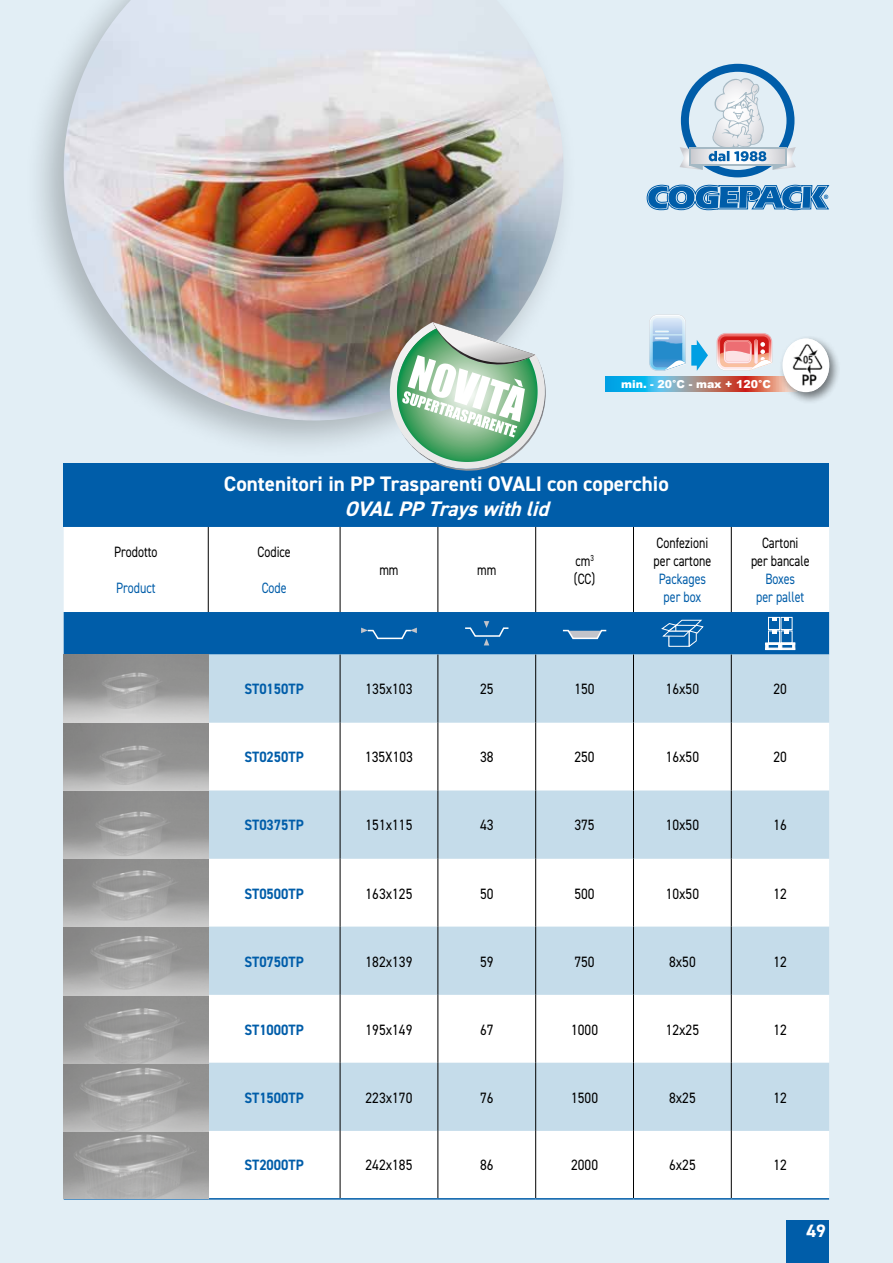
<style>
.page{position:relative;width:893px;height:1263px;background:#e2eef5}
.page>*{position:absolute;margin:0;border:0;box-sizing:border-box;transform-origin:0 0}
.t1{font:700 21px "DIN2014";color:#fff}
.t2{font:italic 700 21px "DIN2014";color:#fff}
.t3{font:700 18px "DIN2014";color:#fff}
.t4{font:15px "DIN2014";color:#000;scale:.9 1}
.t5{font:700 15px "DIN2014";color:#005da9;scale:.9 1}
.t6{font:15px/18px "DIN2014";color:#000;scale:.8 1}
.t7{font:15px/18px "DIN2014";color:#005da9;text-align:center;scale:.8 1}
.t8{font:900 10.95px "Arial";color:#fff}
</style>
<div class="page">
<div style="left:787px;top:1220px;width:42px;height:43px;background:#005da9"></div>
<div style="left:64px;top:463px;width:765px;height:64px;background:#005da9"></div>
<div style="left:64px;top:527px;width:765px;height:671px;background:#fff"></div>
<svg style="left:208px;top:654px;width:621px;height:477px;background:#dceaf2"></svg>
<hr style="left:340px;top:527px;width:1px;height:85px;background:#000">
<hr style="left:438px;top:527px;width:1px;height:85px;background:#000">
<hr style="left:535px;top:527px;width:1px;height:85px;background:#000">
<hr style="left:633px;top:527px;width:1px;height:85px;background:#000">
<hr style="left:731px;top:527px;width:1px;height:85px;background:#000">
<hr style="left:340px;top:654px;width:1px;height:68px;background:#000">
<hr style="left:438px;top:654px;width:1px;height:68px;background:#000">
<hr style="left:535px;top:654px;width:1px;height:68px;background:#000">
<hr style="left:633px;top:654px;width:1px;height:68px;background:#000">
<hr style="left:731px;top:654px;width:1px;height:68px;background:#000">
<hr style="left:340px;top:722px;width:1px;height:69px;background:#000">
<hr style="left:438px;top:722px;width:1px;height:69px;background:#000">
<hr style="left:535px;top:722px;width:1px;height:69px;background:#000">
<hr style="left:633px;top:722px;width:1px;height:69px;background:#000">
<hr style="left:731px;top:722px;width:1px;height:69px;background:#000">
<hr style="left:340px;top:791px;width:1px;height:68px;background:#000">
<hr style="left:438px;top:791px;width:1px;height:68px;background:#000">
<hr style="left:535px;top:791px;width:1px;height:68px;background:#000">
<hr style="left:633px;top:791px;width:1px;height:68px;background:#000">
<hr style="left:731px;top:791px;width:1px;height:68px;background:#000">
<hr style="left:340px;top:859px;width:1px;height:68px;background:#000">
<hr style="left:438px;top:859px;width:1px;height:68px;background:#000">
<hr style="left:535px;top:859px;width:1px;height:68px;background:#000">
<hr style="left:633px;top:859px;width:1px;height:68px;background:#000">
<hr style="left:731px;top:859px;width:1px;height:68px;background:#000">
<hr style="left:340px;top:927px;width:1px;height:68px;background:#000">
<hr style="left:438px;top:927px;width:1px;height:68px;background:#000">
<hr style="left:535px;top:927px;width:1px;height:68px;background:#000">
<hr style="left:633px;top:927px;width:1px;height:68px;background:#000">
<hr style="left:731px;top:927px;width:1px;height:68px;background:#000">
<hr style="left:340px;top:995px;width:1px;height:68px;background:#000">
<hr style="left:438px;top:995px;width:1px;height:68px;background:#000">
<hr style="left:535px;top:995px;width:1px;height:68px;background:#000">
<hr style="left:633px;top:995px;width:1px;height:68px;background:#000">
<hr style="left:731px;top:995px;width:1px;height:68px;background:#000">
<hr style="left:340px;top:1063px;width:1px;height:68px;background:#000">
<hr style="left:438px;top:1063px;width:1px;height:68px;background:#000">
<hr style="left:535px;top:1063px;width:1px;height:68px;background:#000">
<hr style="left:633px;top:1063px;width:1px;height:68px;background:#000">
<hr style="left:731px;top:1063px;width:1px;height:68px;background:#000">
<hr style="left:340px;top:1131px;width:1px;height:67px;background:#000">
<hr style="left:438px;top:1131px;width:1px;height:67px;background:#000">
<hr style="left:535px;top:1131px;width:1px;height:67px;background:#000">
<hr style="left:633px;top:1131px;width:1px;height:67px;background:#000">
<hr style="left:731px;top:1131px;width:1px;height:67px;background:#000">
<hr style="left:208px;top:527px;width:1px;height:85px;background:#000">
<hr style="left:64px;top:1198px;width:144px;height:1px;background:#005da9">
<hr style="left:208px;top:1198px;width:132px;height:1px;background:#005da9">
<hr style="left:340px;top:1198px;width:98px;height:1px;background:#005da9">
<hr style="left:438px;top:1198px;width:98px;height:1px;background:#005da9">
<hr style="left:536px;top:1198px;width:97px;height:1px;background:#005da9">
<hr style="left:633px;top:1198px;width:98px;height:1px;background:#005da9">
<hr style="left:731px;top:1198px;width:98px;height:1px;background:#005da9">
<div style="left:64px;top:612px;width:765px;height:42px;background:#005da9"></div>
<img style="left:64px;top:655px;width:144px;height:543px">
<div style="left:23px;top:0;width:556px;height:461px;background:#000;opacity:.25"></div>
<img style="left:64px;top:0;width:500px;height:420px">
<svg style="left:389px;top:322px;width:165px;height:149px"></svg>
<svg style="left:606px;top:377px;width:172px;height:15px;background:#818996"></svg>
<svg style="left:649px;top:315px;width:59px;height:56px"></svg>
<div style="left:778px;top:335px;width:64px;height:69px;background:#000;opacity:.5"></div>
<svg style="left:782px;top:339px;width:47px;height:53px"></svg>
<img style="left:786px;top:339px;width:43px;height:52px">
<svg style="left:716px;top:333px;width:56px;height:38px;background:#ed9e9b"></svg>
<svg style="left:646px;top:64px;width:183px;height:147px"></svg>
<p class="t6" style="left:114px;top:543px;width:56px">Prodotto</p>
<p class="t7" style="left:116px;top:579px;width:51px">Product</p>
<p class="t8" style="left:621px;top:376px;width:151px">min. - 20°C - max + 120°C</p>
<h1 class="t1" style="left:224px;top:469px;width:446px">Contenitori in PP Trasparenti OVALI con coperchio</h1>
<h1 class="t2" style="left:345px;top:495px;width:212px">OVALPPTrayswithlid</h1>
<p class="t6" style="left:258px;top:543px;width:43px">Codice</p>
<p class="t7" style="left:262px;top:579px;width:33px">Code</p>
<p class="t6" style="left:379px;top:561px;width:26px">mm</p>
<p class="t6" style="left:477px;top:561px;width:26px">mm</p>
<p class="t6" style="left:574px;top:552px;width:28px">cm<sup>3 </sup>(CC)</p>
<p class="t6" style="left:654px;top:534px;width:73px">Confezioni per cartone</p>
<p class="t7" style="left:659px;top:570px;width:61px">Packages per box</p>
<p class="t6" style="left:751px;top:534px;width:75px;text-align:center">Cartoni<br>per bancale</p>
<p class="t7" style="left:756px;top:570px;width:62px">Boxes per pallet</p>
<p class="t5" style="left:244px;top:679px;width:67px">ST0150TP</p>
<p class="t4" style="left:365px;top:680px;width:54px">135x103</p>
<p class="t4" style="left:480px;top:680px;width:16px">25</p>
<p class="t4" style="left:574px;top:680px;width:24px">150</p>
<p class="t4" style="left:666px;top:680px;width:39px">16x50</p>
<p class="t4" style="left:773px;top:680px;width:16px">20</p>
<p class="t5" style="left:244px;top:747px;width:67px">ST0250TP</p>
<p class="t4" style="left:365px;top:748px;width:55px">135X103</p>
<p class="t4" style="left:480px;top:748px;width:16px">38</p>
<p class="t4" style="left:574px;top:748px;width:24px">250</p>
<p class="t4" style="left:666px;top:748px;width:39px">16x50</p>
<p class="t4" style="left:773px;top:748px;width:16px">20</p>
<p class="t5" style="left:244px;top:815px;width:67px">ST0375TP</p>
<p class="t4" style="left:365px;top:816px;width:54px">151x115</p>
<p class="t4" style="left:480px;top:816px;width:16px">43</p>
<p class="t4" style="left:574px;top:816px;width:24px">375</p>
<p class="t4" style="left:666px;top:816px;width:39px">10x50</p>
<p class="t4" style="left:773px;top:816px;width:16px">16</p>
<p class="t5" style="left:244px;top:883px;width:67px">ST0500TP</p>
<p class="t4" style="left:365px;top:884px;width:54px">163x125</p>
<p class="t4" style="left:480px;top:884px;width:16px">50</p>
<p class="t4" style="left:574px;top:884px;width:24px">500</p>
<p class="t4" style="left:666px;top:884px;width:39px">10x50</p>
<p class="t4" style="left:773px;top:884px;width:16px">12</p>
<p class="t5" style="left:244px;top:951px;width:67px">ST0750TP</p>
<p class="t4" style="left:365px;top:952px;width:54px">182x139</p>
<p class="t4" style="left:480px;top:952px;width:16px">59</p>
<p class="t4" style="left:574px;top:952px;width:24px">750</p>
<p class="t4" style="left:669px;top:952px;width:31px">8x50</p>
<p class="t4" style="left:773px;top:952px;width:16px">12</p>
<p class="t5" style="left:244px;top:1019px;width:67px">ST1000TP</p>
<p class="t4" style="left:365px;top:1020px;width:54px">195x149</p>
<p class="t4" style="left:480px;top:1020px;width:16px">67</p>
<p class="t4" style="left:571px;top:1020px;width:31px">1000</p>
<p class="t4" style="left:666px;top:1020px;width:39px">12x25</p>
<p class="t4" style="left:773px;top:1020px;width:16px">12</p>
<p class="t5" style="left:244px;top:1087px;width:67px">ST1500TP</p>
<p class="t4" style="left:365px;top:1088px;width:54px">223x170</p>
<p class="t4" style="left:480px;top:1088px;width:16px">76</p>
<p class="t4" style="left:571px;top:1088px;width:31px">1500</p>
<p class="t4" style="left:669px;top:1088px;width:31px">8x25</p>
<p class="t4" style="left:773px;top:1088px;width:16px">12</p>
<p class="t5" style="left:244px;top:1155px;width:67px">ST2000TP</p>
<p class="t4" style="left:365px;top:1156px;width:54px">242x185</p>
<p class="t4" style="left:480px;top:1156px;width:16px">86</p>
<p class="t4" style="left:571px;top:1156px;width:31px">2000</p>
<p class="t4" style="left:669px;top:1156px;width:31px">6x25</p>
<p class="t4" style="left:773px;top:1156px;width:16px">12</p>
<p class="t3" style="left:806px;top:1218px;width:21px">49</p>
</div>
